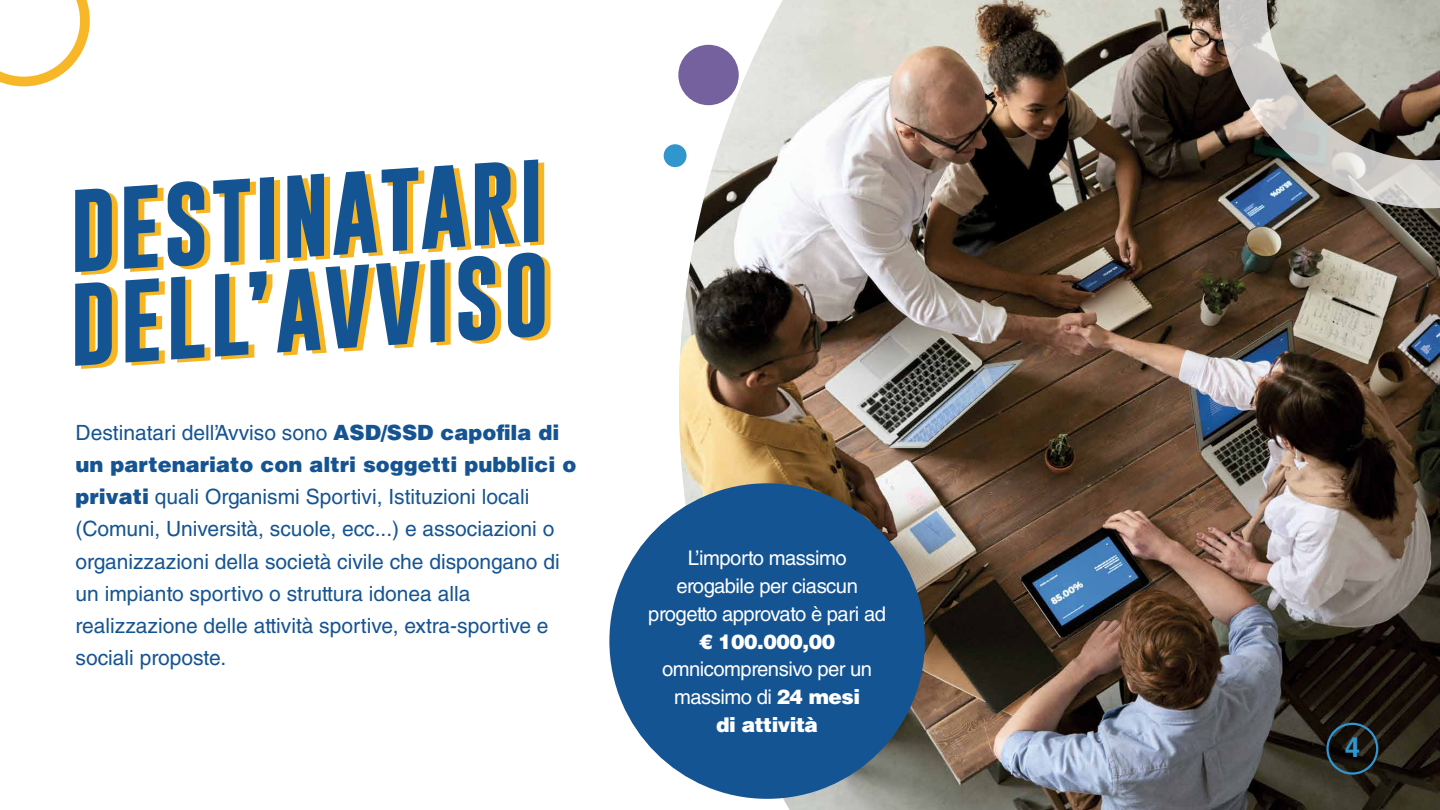
<style>
.page{position:relative;width:1440px;height:810px;background:#fff}
.page>*{position:absolute;margin:0;border:0;box-sizing:border-box;transform-origin:0 0}
.t1{font:700 83.85px/93.5px "Gobold";color:#155492;scale:1.04 1}
.t2{font:700 27.53px "Helvetica LT Std";color:#3195ce}
.t3{font:21px/32.2px "Helvetica LT Std";color:#155492}
.t4{font:20.25px/27.8px "Helvetica LT Std";letter-spacing:-.025em;color:#fff;text-align:center}
.t5{font:900 20.25px "Helvetica LT Std";letter-spacing:-.025em;color:#fff}
.s1{font-weight:900}
</style>
<div class="page">
<img style="left:679px;top:0;width:761px;height:810px">
<div style="left:678px;top:45px;width:61px;height:60px;background:#74619d;border-radius:50%"></div>
<div style="left:664px;top:144px;width:23px;height:23px;background:#3195ce;border-radius:50%"></div>
<svg style="left:0;top:0;width:90px;height:86px"></svg>
<svg style="left:1219px;top:0;width:221px;height:208px;background:#95928b"></svg>
<div style="left:609px;top:483px;width:316px;height:316px;background:#155492;border-radius:50%"></div>
<div style="left:1326px;top:723px;width:52px;height:52px;border:2px solid #3195ce;border-radius:50%"></div>
<h1 class="t1" style="left:57px;top:187px;width:465px;rotate:-4deg">DESTINATARI<br>DELL’AVVISO</h1>
<p class="t3" style="left:76px;top:416px;width:502px">Destinatari dell’Avviso sono <span class="s1">ASD/SSD capofila di un partenariato con altri soggetti pubblici o privati</span> quali Organismi Sportivi, Istituzioni locali (Comuni, Università, scuole, ecc...) e associazioni o organizzazioni della società civile che dispongano di un impianto sportivo o struttura idonea alla realizzazione delle attività sportive, extra-sportive e sociali proposte.</p>
<p class="t4" style="left:648px;top:544px;width:239px">L’importo massimo erogabile per ciascun progetto approvato è pari ad</p>
<p class="t5" style="left:699px;top:628px;width:138px">€ 100.000,00</p>
<p class="t4" style="left:662px;top:655px;width:212px">omnicomprensivo per un massimo di <span class="s1">24 mesi di attività</span></p>
<h2 class="t2" style="left:1345px;top:731px;width:17px">4</h2>
</div>
